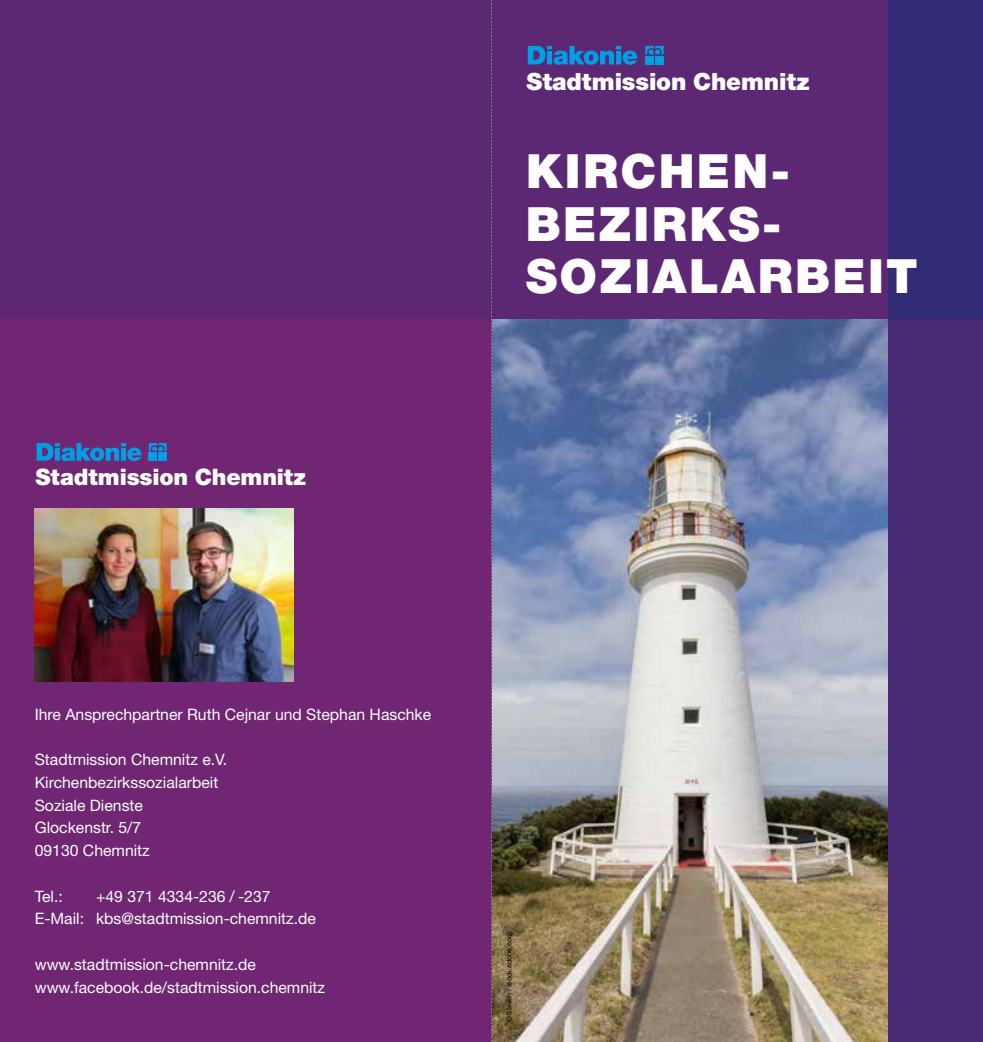
<style>
.page{position:relative;width:983px;height:1042px;background:#fff}
.page>*{position:absolute;margin:0;border:0;box-sizing:border-box;transform-origin:0 0}
.t1{font:900 47.25px/52.5px "Helvetica Neue LT Std";letter-spacing:.05em;color:#fff}
.t2{font:900 23.8px "Helvetica Neue LT Std";letter-spacing:-.005em;color:#fff}
.t3{font:900 22.75px "Helvetica Neue LT Std";letter-spacing:-.005em;color:#fff}
.t4{font:15.75px/22.8px "Helvetica Neue LT Std";color:#fff}
.t5{font:7px "Helvetica Neue LT Std";color:#000}
</style>
<div class="page">
<img style="left:492px;top:319px;width:396px;height:723px">
<div style="left:0;top:0;width:491px;height:1042px;background:#702673"></div>
<div style="left:888px;top:313px;width:94px;height:729px;background:#482974"></div>
<div style="left:491px;top:0;width:491px;height:319px;background:#5c2874"></div>
<svg style="left:527px;top:46px;width:110px;height:19px"></svg>
<svg style="left:645px;top:46px;width:18px;height:8px"></svg>
<div style="left:645px;top:56px;width:8px;height:8px;background:#009fe3"></div>
<div style="left:655px;top:56px;width:8px;height:8px;background:#009fe3"></div>
<div style="left:888px;top:0;width:94px;height:319px;background:#312a74"></div>
<div style="left:0;top:0;width:491px;height:319px;background:#5c2874"></div>
<img style="left:35px;top:508px;width:259px;height:174px">
<svg style="left:37px;top:443px;width:104px;height:18px"></svg>
<svg style="left:149px;top:443px;width:17px;height:8px"></svg>
<div style="left:149px;top:452px;width:8px;height:9px;background:#009fe3"></div>
<div style="left:158px;top:452px;width:8px;height:9px;background:#009fe3"></div>
<svg style="left:491px;top:0;width:1px;height:1042px"></svg>
<h3 class="t3" style="left:35px;top:463px;width:272px">Stadtmission Chemnitz</h3>
<h2 class="t2" style="left:526px;top:67px;width:285px">Stadtmission Chemnitz</h2>
<h1 class="t1" style="left:525px;top:145px;width:393px">KIRCHEN-<br>BEZIRKS-<br>SOZIALARBEIT</h1>
<p class="t4" style="left:35px;top:702px;width:398px">Ihre Ansprechpartner Ruth Cejnar und Stephan Haschke</p>
<p class="t4" style="left:35px;top:748px;width:194px">Stadtmission Chemnitz e.V.<br>Kirchenbezirkssozialarbeit<br>Soziale Dienste<br>Glockenstr. 5/7<br>09130 Chemnitz</p>
<p class="t4" style="left:35px;top:884px;width:30px">Tel.:</p>
<p class="t4" style="left:35px;top:884px;width:282px;text-indent:61px">+49 371 4334-236 / -237<br>E-Mail: kbs@stadtmission-chemnitz.de</p>
<p class="t4" style="left:35px;top:952px;width:292px">www.stadtmission-chemnitz.de www.facebook.de/stadtmission.chemnitz</p>
<p class="t5" style="left:505px;top:1022px;width:92px;rotate:-90deg">© Steven / stock.adobe.com</p>
</div>
